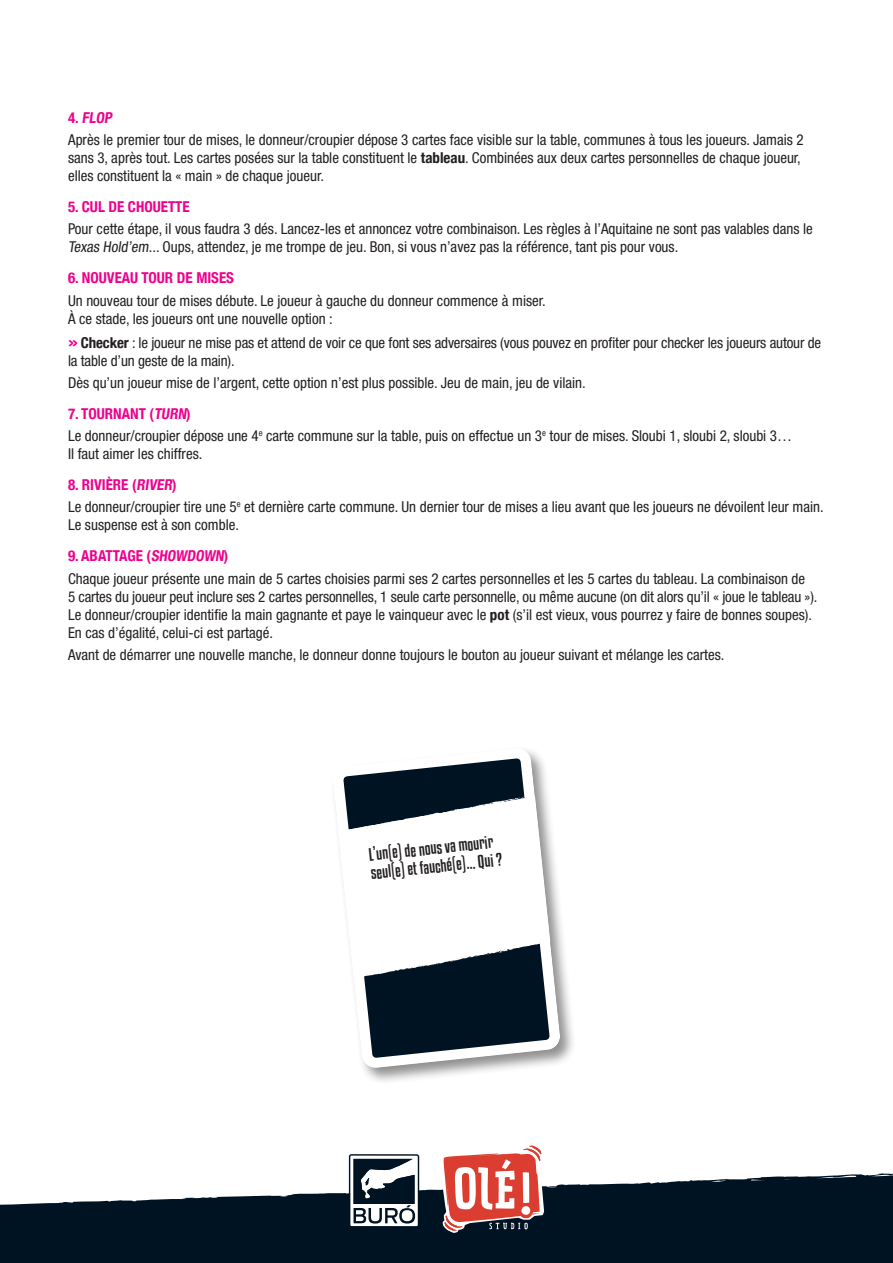
<style>
.page{position:relative;width:893px;height:1263px;background:#fff}
.page>*{position:absolute;margin:0;border:0;box-sizing:border-box;transform-origin:0 0}
.t1{font:16.05px/18.5px "Kenyan Coffee Rg";color:#231f20}
.t2{font:condensed 15px/18px "Helvetica Neue LT Pro";color:#231f20}
.t3{font:700 condensed 15px "Helvetica Neue";color:#ed028c}
.s1{font-family:"Helvetica Neue";font-weight:700}
.s2{font-family:"Marianina X Wd FY";font-weight:700;font-stretch:normal;font-size:16.5px;color:#ed028c}
</style>
<div class="page">
<div style="left:0;top:1233px;width:893px;height:30px;background:#001322"></div>
<div style="left:331px;top:746px;width:246px;height:339px;background:#231f20;opacity:.5"></div>
<svg style="left:332px;top:748px;width:229px;height:320px"></svg>
<svg style="left:0;top:1145px;width:893px;height:88px"></svg>
<p class="t3" style="left:68px;top:108px;width:48px">4 . FLOP</p>
<p class="t2" style="left:68px;top:131px;width:737px">Après le premier tour de mises, le donneur/croupier dépose 3 cartes face visible sur la table, communes à tous les joueurs. Jamais 2 sans 3, après tout. Les cartes posées sur la table constituent le <span class="s1">tableau</span>. Combinées aux deux cartes personnelles de chaque joueur, elles constituent la « main » de chaque joueur.</p>
<p class="t3" style="left:68px;top:198px;width:123px">5. CUL DE CHOUETTE</p>
<p class="t2" style="left:68px;top:220px;width:746px">Pour cette étape, il vous faudra 3 dés. Lancez-les et annoncez votre combinaison. Les règles à l’Aquitaine ne sont pas valables dans le<br>Texas Hold’em... Oups, attendez, je me trompe de jeu. Bon, si vous n’avez pas la référence, tant pis pour vous.</p>
<p class="t3" style="left:68px;top:269px;width:168px">6. NOUVEAU TOUR DE MISES</p>
<p class="t2" style="left:68px;top:291px;width:479px">Un nouveau tour de mises débute. Le joueur à gauche du donneur commence à miser.<br>À ce stade, les joueurs ont une nouvelle option :</p>
<p class="t2" style="left:68px;top:333px;width:755px"><span class="s2">»</span> <span class="s1">Checker</span> : le joueur ne mise pas et attend de voir ce que font ses adversaires (vous pouvez en profiter pour checker les joueurs autour de la table d’un geste de la main).</p>
<p class="t2" style="left:68px;top:374px;width:519px">Dès qu’un joueur mise de l’argent, cette option n’est plus possible. Jeu de main, jeu de vilain.</p>
<p class="t3" style="left:68px;top:404px;width:124px">7. TOURNANT (TURN)</p>
<p class="t2" style="left:68px;top:427px;width:726px">Le donneur/croupier dépose une 4<sup>e</sup> carte commune sur la table, puis on effectue un 3<sup>e</sup> tour de mises. Sloubi 1, sloubi 2, sloubi 3…<br>Il faut aimer les chiffres.</p>
<p class="t3" style="left:68px;top:476px;width:110px">8. RIVIÈRE (RIVER)</p>
<p class="t2" style="left:68px;top:498px;width:757px">Le donneur/croupier tire une 5<sup>e</sup> et dernière carte commune. Un dernier tour de mises a lieu avant que les joueurs ne dévoilent leur main.<br>Le suspense est à son comble.</p>
<p class="t3" style="left:68px;top:547px;width:162px">9. ABATTAGE (SHOWDOWN)</p>
<p class="t2" style="left:68px;top:569px;width:751px">Chaque joueur présente une main de 5 cartes choisies parmi ses 2 cartes personnelles et les 5 cartes du tableau. La combinaison de<br>5 cartes du joueur peut inclure ses 2 cartes personnelles, 1 seule carte personnelle, ou même aucune (on dit alors qu’il « joue le tableau »).<br>Le donneur/croupier identifie la main gagnante et paye le vainqueur avec le <span class="s1">pot</span> (s’il est vieux, vous pourrez y faire de bonnes soupes).<br>En cas d’égalité, celui-ci est partagé.</p>
<p class="t2" style="left:68px;top:646px;width:658px">Avant de démarrer une nouvelle manche, le donneur donne toujours le bouton au joueur suivant et mélange les cartes.</p>
<p class="t1" style="left:368px;top:845px;width:134px;rotate:-6deg">L’un(e) de nous va mourir seul(e) et fauché(e)... Qui ?</p>
</div>
